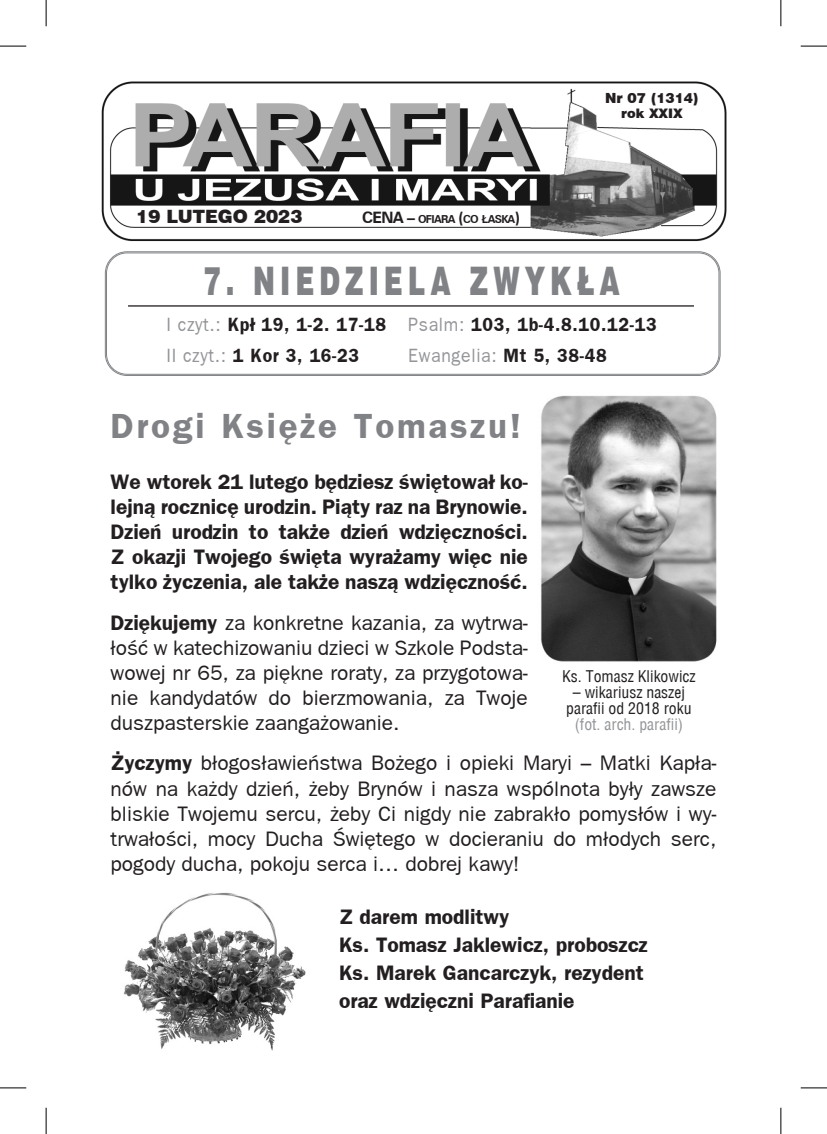
<style>
.page{position:relative;width:827px;height:1134px;background:#fff}
.page>*{position:absolute;margin:0;border:0;box-sizing:border-box;transform-origin:0 0}
.t1{font:900 39.38px "Switzerland";letter-spacing:.19em;color:#808285;scale:.67 1}
.t2{font:700 35px "Frankfurt Gothic";letter-spacing:.08em;color:#808285}
.t3{font:21px/25.2px "Frankfurt Gothic";color:#231f20;text-align:justify}
.t4{font:700 21px/25.2px "Frankfurt Gothic";color:#231f20;text-align:justify}
.t5{font:700 19.25px/31px "Frankfurt Gothic";letter-spacing:.04em;color:#231f20;scale:.92 1}
.t6{font:19.25px "Frankfurt Gothic";letter-spacing:.04em;color:#939598;scale:.92 1}
.t7{font:900 18.38px "Swiss 721 BT";color:#231f20}
.t8{font:15.75px/15.8px "Switzerland Condensed";color:#231f20;text-align:center}
.t9{font:15.75px "Switzerland Condensed";color:#939598}
.t10{font:900 14px "Swiss 721 BT";color:#231f20}
.t11{font:900 13.12px "Swiss 721 BT";color:#231f20}
.t12{font:700 11.03px "Zurich L2";letter-spacing:-.055em;color:#231f20}
.s1{font-size:15.75px}
.s2{font-weight:400;color:#939598}
.s3{font-weight:700;color:#231f20}
.s4{font-weight:700}
</style>
<div class="page">
<img style="left:124px;top:892px;width:182px;height:159px">
<img style="left:101px;top:81px;width:626px;height:161px">
<div style="left:105px;top:251px;width:615px;height:125px;border:1px solid #808285;border-radius:22px"></div>
<div style="left:106px;top:253px;width:613px;height:122px;border:1px solid #808285;border-radius:20px"></div>
<hr style="left:128px;top:305px;width:565px;height:2px;background:#231f20">
<img style="left:541px;top:395px;width:176px;height:267px">
<svg style="left:0;top:46px;width:26px;height:1px"></svg>
<svg style="left:800px;top:46px;width:26px;height:1px"></svg>
<svg style="left:0;top:1088px;width:26px;height:1px"></svg>
<svg style="left:800px;top:1088px;width:26px;height:1px"></svg>
<svg style="left:46px;top:0;width:1px;height:26px"></svg>
<svg style="left:46px;top:1108px;width:1px;height:26px"></svg>
<svg style="left:780px;top:0;width:1px;height:26px"></svg>
<svg style="left:780px;top:1108px;width:1px;height:26px"></svg>
<p class="t7" style="left:136px;top:205px;width:168px">19 LUTEGO 2023</p>
<p class="t12" style="left:362px;top:211px;width:159px"><span class="s1">CENA –</span> OFIARA <span class="s1">(</span>CO ŁASKA<span class="s1">)</span></p>
<p class="t10" style="left:605px;top:89px;width:95px">Nr 07 (1314)</p>
<p class="t11" style="left:621px;top:106px;width:63px">rok XXIX</p>
<h1 class="t1" style="left:203px;top:258px;width:623px">7. NIEDZIELA ZWYKŁA</h1>
<p class="t5" style="left:166px;top:309px;width:534px"><span class="s2">I czyt.:</span> Kpł 19, 1-2. 17-18 <span class="s2">Psalm:</span> 103, 1b-4.8.10.12-13<br><span class="s2">II czyt.:</span> 1 Kor 3, 16-23</p>
<p class="t6" style="left:408px;top:345px;width:217px">Ewangelia: <span class="s3">Mt 5, 38-48</span></p>
<h2 class="t2" style="left:111px;top:406px;width:412px">Drogi Księże Tomaszu!</h2>
<p class="t4" style="left:111px;top:469px;width:418px">We wtorek 21 lutego będziesz świętował ko&shy;lejną rocznicę urodzin. Piąty raz na Brynowie.<br>Dzień urodzin to także dzień wdzięczności.<br>Z okazji Twojego święta wyrażamy więc nie tylko życzenia, ale także naszą wdzięczność.</p>
<p class="t3" style="left:111px;top:610px;width:418px"><span class="s4">Dziękujemy</span> za konkretne kazania, za wytrwa&shy;łość w katechizowaniu dzieci w Szkole Podsta&shy;wowej nr 65, za piękne roraty, za przygotowa&shy;nie kandydatów do bierzmowania, za Twoje duszpasterskie zaangażowanie.</p>
<p class="t3" style="left:111px;top:750px;width:607px"><span class="s4">Życzymy</span> błogosławieństwa Bożego i opieki Maryi – Matki Kapła&shy;nów na każdy dzień, żeby Brynów i nasza wspólnota były zawsze bliskie Twojemu sercu, żeby Ci nigdy nie zabrakło pomysłów i wy&shy;trwałości, mocy Ducha Świętego w docieraniu do młodych serc, pogody ducha, pokoju serca i… dobrej kawy!</p>
<p class="t4" style="left:339px;top:903px;width:310px;line-height:28px;text-align:left">Z darem modlitwy<br>Ks. Tomasz Jaklewicz, proboszcz<br>Ks. Marek Gancarczyk, rezydent oraz wdzięczni Parafianie</p>
<p class="t8" style="left:562px;top:669px;width:135px">Ks. Tomasz Klikowicz</p>
<p class="t8" style="left:566px;top:684px;width:127px">– wikariusz naszej parafii od 2018 roku</p>
<p class="t9" style="left:574px;top:715px;width:110px">(fot. arch. parafii)</p>
</div>
